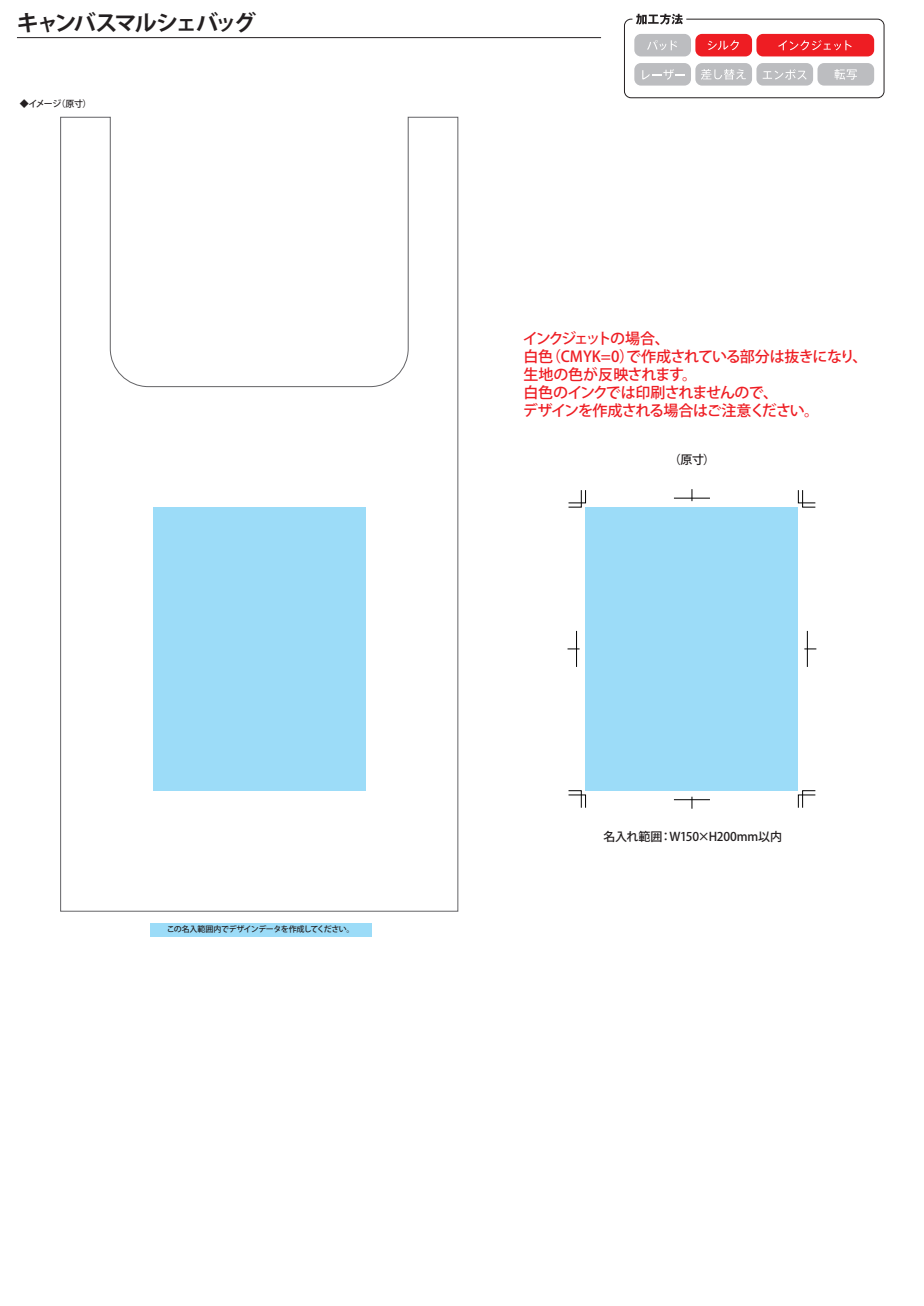
<style>
.page{position:relative;width:924px;height:1306px;background:#fff}
.page>*{position:absolute;margin:0;border:0;box-sizing:border-box;transform-origin:0 0}
.t1{font:700 22px "Koz Go Pr 6 N";letter-spacing:-.11em;color:#231f20}
.t2{font:500 15px/18px "Koz Go Pr 6 N";letter-spacing:-.05em;color:#ee1d23}
.t3{font:500 12px "Koz Go Pr 6 N";letter-spacing:-.02em;color:#231f20}
.t4{font:500 9px "Koz Go Pr 6 N";letter-spacing:-.075em;color:#231f20}
.t5{font:500 8px "Koz Go Pr 6 N";letter-spacing:-.055em;color:#231f20}
</style>
<div class="page">
<div style="left:150px;top:922px;width:222px;height:14px;background:#9cdcf8"></div>
<svg style="left:636px;top:14px;width:46px;height:10px"></svg>
<div style="left:634px;top:63px;width:56px;height:23px;background:#bcbdc0;border-radius:7px"></div>
<svg style="left:642px;top:69px;width:42px;height:11px"></svg>
<div style="left:695px;top:34px;width:56px;height:22px;background:#ee1d23;border-radius:7px"></div>
<svg style="left:707px;top:40px;width:31px;height:10px"></svg>
<svg style="left:756px;top:34px;width:117px;height:22px;background:#ee2a2f"></svg>
<div style="left:634px;top:34px;width:56px;height:22px;background:#bcbdc0;border-radius:7px"></div>
<svg style="left:647px;top:40px;width:29px;height:10px"></svg>
<div style="left:695px;top:63px;width:56px;height:23px;background:#bcbdc0;border-radius:7px"></div>
<svg style="left:701px;top:69px;width:44px;height:11px"></svg>
<div style="left:756px;top:63px;width:56px;height:23px;background:#bcbdc0;border-radius:7px"></div>
<svg style="left:762px;top:69px;width:44px;height:11px"></svg>
<div style="left:817px;top:63px;width:56px;height:23px;background:#bcbdc0;border-radius:7px"></div>
<svg style="left:834px;top:69px;width:22px;height:11px"></svg>
<div style="left:623px;top:19px;width:261px;height:79px;border:1px solid #231f20;border-radius:7px"></div>
<hr style="left:17px;top:37px;width:584px;height:1px;background:#231f20">
<div style="left:585px;top:507px;width:213px;height:283px;background:#9cdcf8"></div>
<svg style="left:60px;top:116px;width:398px;height:796px"></svg>
<svg style="left:568px;top:790px;width:17px;height:18px"></svg>
<svg style="left:568px;top:490px;width:17px;height:17px"></svg>
<svg style="left:797px;top:490px;width:18px;height:17px"></svg>
<svg style="left:797px;top:790px;width:18px;height:18px"></svg>
<hr style="left:576px;top:631px;width:1px;height:36px;background:#000">
<hr style="left:807px;top:631px;width:1px;height:36px;background:#000">
<hr style="left:673px;top:498px;width:36px;height:1px;background:#000">
<svg style="left:691px;top:489px;width:1px;height:12px"></svg>
<hr style="left:673px;top:799px;width:36px;height:1px;background:#000">
<svg style="left:691px;top:796px;width:1px;height:12px"></svg>
<h1 class="t1" style="left:17px;top:11px;width:240px">キャンバスマルシェバッグ</h1>
<p class="t4" style="left:20px;top:99px;width:73px">◆イメージ（原寸）</p>
<p class="t5" style="left:167px;top:925px;width:189px">この名入範囲内でデザインデータを作成してください。</p>
<p class="t2" style="left:522px;top:329px;width:346px">インクジェットの場合、<br>白色（CMYK=0）で作成されている部分は抜きになり、生地の色が反映されます。<br>白色のインクでは印刷されませんので、<br>デザインを作成される場合はご注意ください。</p>
<p class="t3" style="left:668px;top:452px;width:48px">（原寸）</p>
<p class="t3" style="left:603px;top:829px;width:180px">名入れ範囲：W150×H200mm以内</p>
</div>
